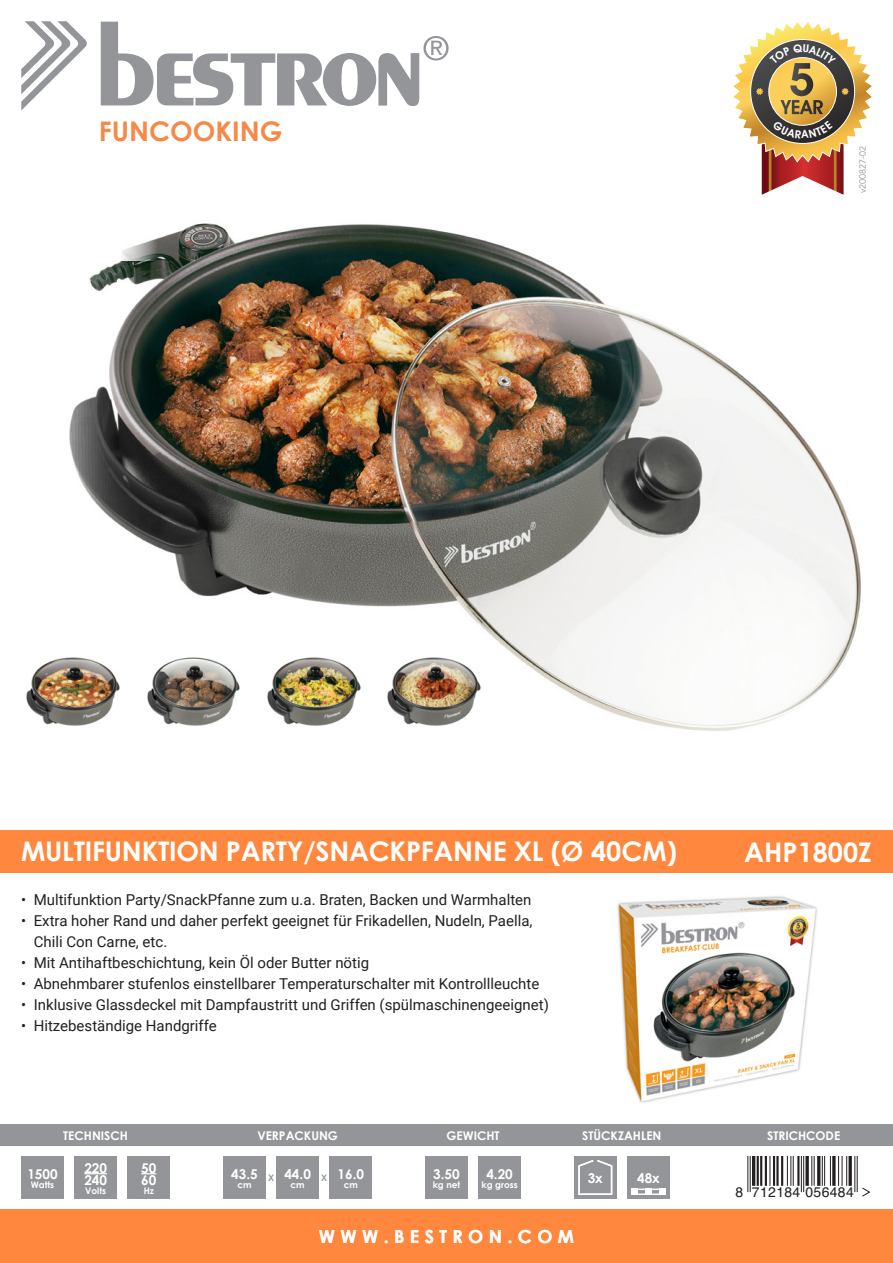
<style>
.page{position:relative;width:893px;height:1263px;background:#fff}
.page>*{position:absolute;margin:0;border:0;box-sizing:border-box;transform-origin:0 0}
.Alineastijl_1{font:700 27px "Century Gothic";letter-spacing:-.01em;color:#fff}
.t1{font:700 27px "Century Gothic";color:#f68947}
.t2{font:700 18px "Century Gothic";letter-spacing:.3em;color:#fff}
.Alineastijl_1-2{font:15px/21px "Roboto";color:#231f20}
.t3{font:13.95px "Helvetica";letter-spacing:.025em;color:#231f20}
.t4{font:700 13.5px "Century Gothic";color:#fff}
.t5{font:700 12px "Century Gothic";color:#fff}
.t6{font:700 9px "Century Gothic";color:#fff}
.t7{font:9px "Avenir LT Std";color:#939598}
.t8{font:700 9px "Century Gothic";color:#939598}
</style>
<div class="page">
<div style="left:0;top:1210px;width:893px;height:53px;background:#ff883e"></div>
<div style="left:0;top:1125px;width:893px;height:21px;background:#939598"></div>
<div style="left:0;top:830px;width:893px;height:43px;background:#ff883e"></div>
<svg style="left:101px;top:22px;width:348px;height:84px"></svg>
<svg style="left:21px;top:21px;width:66px;height:90px"></svg>
<div style="left:128px;top:1157px;width:42px;height:42px;background:#939598"></div>
<div style="left:223px;top:1157px;width:43px;height:42px;background:#939598"></div>
<div style="left:276px;top:1157px;width:43px;height:42px;background:#939598"></div>
<div style="left:330px;top:1157px;width:42px;height:42px;background:#939598"></div>
<div style="left:425px;top:1157px;width:43px;height:42px;background:#939598"></div>
<div style="left:478px;top:1157px;width:43px;height:42px;background:#939598"></div>
<div style="left:574px;top:1157px;width:43px;height:42px;background:#939598"></div>
<div style="left:627px;top:1157px;width:43px;height:42px;background:#939598"></div>
<div style="left:21px;top:1157px;width:43px;height:42px;background:#939598"></div>
<div style="left:74px;top:1157px;width:43px;height:42px;background:#939598"></div>
<div style="left:631px;top:1188px;width:34px;height:7px;border:2px solid #fff"></div>
<div style="left:631px;top:1188px;width:7px;height:7px;background:#fff"></div>
<div style="left:659px;top:1188px;width:6px;height:7px;background:#fff"></div>
<div style="left:645px;top:1188px;width:7px;height:7px;background:#fff"></div>
<svg style="left:578px;top:1160px;width:35px;height:35px"></svg>
<img style="left:69px;top:223px;width:792px;height:508px">
<div style="left:100px;top:179px;width:57px;height:81px;background:#fff"></div>
<img style="left:617px;top:896px;width:200px;height:207px">
<svg style="left:747px;top:1157px;width:111px;height:36px"></svg>
<hr style="left:747px;top:1157px;width:1px;height:35px;background:#231f20">
<hr style="left:750px;top:1157px;width:1px;height:35px;background:#231f20">
<hr style="left:752px;top:1157px;width:3px;height:29px;background:#231f20">
<hr style="left:757px;top:1157px;width:2px;height:29px;background:#231f20">
<hr style="left:760px;top:1157px;width:2px;height:29px;background:#231f20">
<hr style="left:765px;top:1157px;width:2px;height:29px;background:#231f20">
<svg style="left:769px;top:1157px;width:1px;height:29px"></svg>
<hr style="left:773px;top:1157px;width:2px;height:29px;background:#231f20">
<hr style="left:776px;top:1157px;width:3px;height:29px;background:#231f20">
<hr style="left:781px;top:1157px;width:2px;height:29px;background:#231f20">
<svg style="left:787px;top:1157px;width:7px;height:29px"></svg>
<hr style="left:797px;top:1157px;width:2px;height:29px;background:#231f20">
<hr style="left:801px;top:1157px;width:1px;height:35px;background:#231f20">
<hr style="left:803px;top:1157px;width:1px;height:35px;background:#231f20">
<svg style="left:805px;top:1157px;width:4px;height:29px"></svg>
<svg style="left:811px;top:1157px;width:4px;height:29px"></svg>
<hr style="left:817px;top:1157px;width:3px;height:29px;background:#231f20">
<svg style="left:822px;top:1157px;width:9px;height:29px"></svg>
<svg style="left:832px;top:1157px;width:4px;height:29px"></svg>
<svg style="left:838px;top:1157px;width:9px;height:29px"></svg>
<svg style="left:848px;top:1157px;width:4px;height:29px"></svg>
<hr style="left:854px;top:1157px;width:1px;height:35px;background:#231f20">
<hr style="left:857px;top:1157px;width:1px;height:35px;background:#231f20">
<svg style="left:862px;top:1187px;width:9px;height:10px"></svg>
<svg style="left:141px;top:1173px;width:15px;height:1px"></svg>
<svg style="left:84px;top:1173px;width:23px;height:1px"></svg>
<img style="left:266px;top:657px;width:95px;height:70px">
<img style="left:26px;top:657px;width:94px;height:70px">
<img style="left:387px;top:657px;width:94px;height:70px">
<img style="left:146px;top:657px;width:95px;height:70px">
<svg style="left:733px;top:22px;width:139px;height:173px"></svg>
<p class="t1" style="left:99px;top:111px;width:185px">FUNCOOKING</p>
<p class="t7" style="left:857px;top:193px;width:49px;rotate:-90deg">v200827-02</p>
<p class="Alineastijl_1" style="left:21px;top:831px;width:657px">MULTIFUNKTION PARTY/SNACKPFANNE XL (Ø 40CM)</p>
<p class="Alineastijl_1-2" style="left:21px;top:889px;width:512px">• Multifunktion Party/SnackPfanne zum u.a. Braten, Backen und Warmhalten</p>
<p class="Alineastijl_1-2" style="left:34px;top:910px;width:500px;text-indent:-12px">• Extra hoher Rand und daher perfekt geeignet für Frikadellen, Nudeln, Paella,<br>Chili Con Carne, etc.</p>
<p class="Alineastijl_1-2" style="left:21px;top:952px;width:349px">• Mit Antihaftbeschichtung, kein Öl oder Butter nötig</p>
<p class="Alineastijl_1-2" style="left:21px;top:973px;width:520px">• Abnehmbarer stufenlos einstellbarer Temperaturschalter mit Kontrollleuchte</p>
<p class="Alineastijl_1-2" style="left:21px;top:994px;width:529px">• Inklusive Glassdeckel mit Dampfaustritt und Griffen (spülmaschinengeeignet)</p>
<p class="Alineastijl_1-2" style="left:21px;top:1015px;width:197px">• Hitzebeständige Handgriffe</p>
<p class="Alineastijl_1" style="left:744px;top:831px;width:129px">AHP1800Z</p>
<p class="t5" style="left:63px;top:1126px;width:66px">TECHNISCH</p>
<p class="t5" style="left:257px;top:1126px;width:82px">VERPACKUNG</p>
<p class="t5" style="left:447px;top:1126px;width:55px">GEWICHT</p>
<p class="t5" style="left:582px;top:1126px;width:81px">STÜCKZAHLEN</p>
<p class="t5" style="left:767px;top:1126px;width:75px">STRICHCODE</p>
<p class="t4" style="left:27px;top:1163px;width:32px">1500</p>
<p class="t6" style="left:31px;top:1177px;width:25px">Watts</p>
<p class="t4" style="left:84px;top:1157px;width:24px">220</p>
<p class="t4" style="left:84px;top:1169px;width:24px">240</p>
<p class="t6" style="left:85px;top:1183px;width:22px">Volts</p>
<p class="t4" style="left:141px;top:1157px;width:17px">50</p>
<p class="t4" style="left:141px;top:1169px;width:17px">60</p>
<p class="t6" style="left:144px;top:1183px;width:12px">Hz</p>
<p class="t4" style="left:231px;top:1163px;width:28px">43.5</p>
<p class="t6" style="left:237px;top:1177px;width:16px">cm</p>
<p class="t4" style="left:284px;top:1163px;width:28px">44.0</p>
<p class="t6" style="left:291px;top:1177px;width:16px">cm</p>
<p class="t8" style="left:268px;top:1171px;width:8px">X</p>
<p class="t8" style="left:321px;top:1171px;width:8px">X</p>
<p class="t4" style="left:338px;top:1163px;width:28px">16.0</p>
<p class="t6" style="left:344px;top:1177px;width:16px">cm</p>
<p class="t4" style="left:433px;top:1163px;width:28px">3.50</p>
<p class="t6" style="left:433px;top:1177px;width:29px">kg net</p>
<p class="t4" style="left:486px;top:1163px;width:28px">4.20</p>
<p class="t6" style="left:482px;top:1177px;width:38px">kg gross</p>
<p class="t4" style="left:588px;top:1168px;width:17px">3x</p>
<p class="t4" style="left:637px;top:1168px;width:24px">48x</p>
<p class="t2" style="left:319px;top:1223px;width:257px">WWW.BESTRON.COM</p>
<p class="t3" style="left:736px;top:1181px;width:120px">8 712184 056484</p>
</div>
